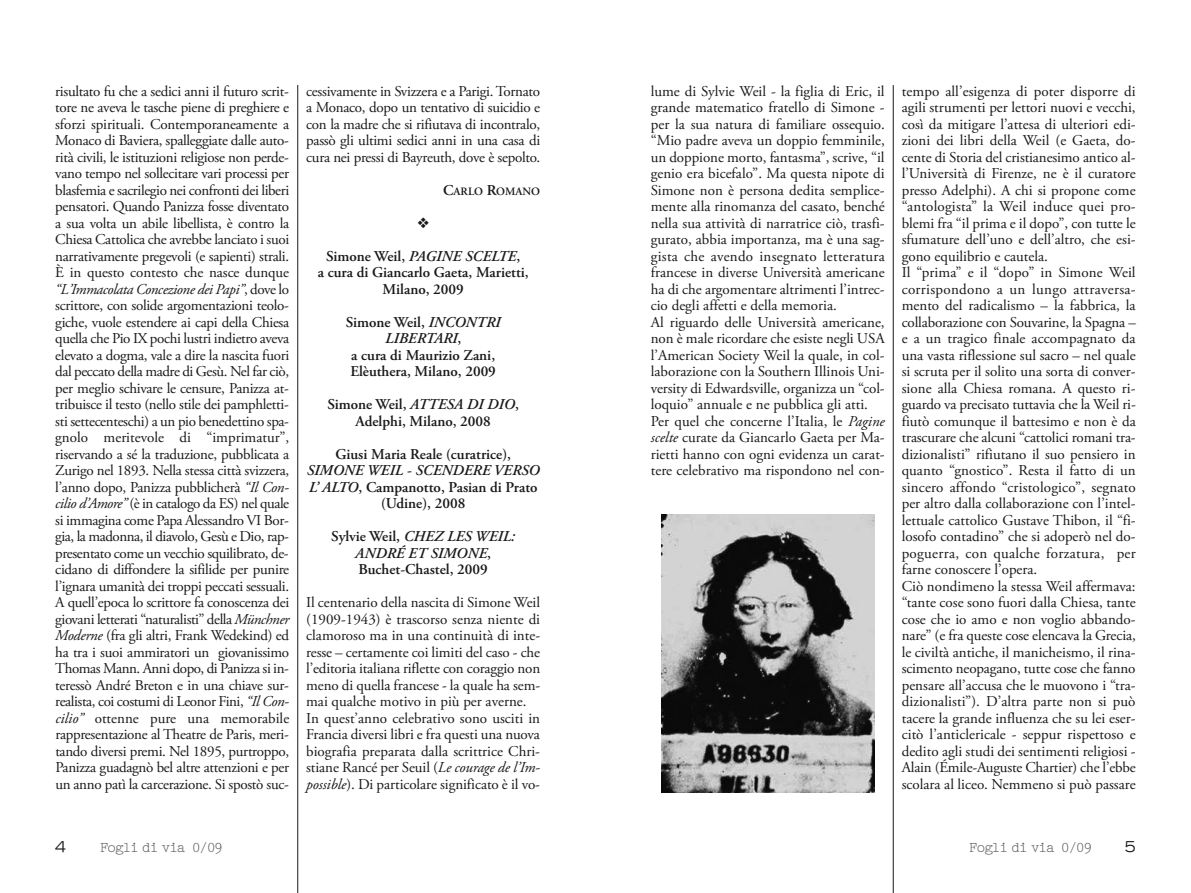
<style>
.page{position:relative;width:1191px;height:893px;background:#fff}
.page>*{position:absolute;margin:0;border:0;box-sizing:border-box;transform-origin:0 0}
.t1{font:15px/16.5px "Adobe Garamond Pro";color:#191919}
.t2{font:600 15px/16.5px "Adobe Garamond Pro";color:#191919;text-align:center}
.t3{font:15px "Pica 10 Pitch BT";letter-spacing:-.1em;color:#5e5e5e}
.t4{font:expanded 15px "Trade Gothic LH";color:#191919}
.t5{font:600 11.25px "Adobe Garamond Pro";color:#191919}
.s1{font-style:italic}
.s2{font-size:15px}
</style>
<div class="page">
<hr style="left:893px;top:85px;width:1px;height:808px;background:#191919">
<hr style="left:297px;top:85px;width:1px;height:808px;background:#191919">
<img style="left:661px;top:515px;width:213px;height:277px">
<p class="t1" style="left:55px;top:84px;width:235px;text-align:justify">risultato fu che a sedici anni il futuro scrit&shy;tore ne aveva le tasche piene di preghiere e sforzi spirituali. Contemporaneamente a Monaco di Baviera, spalleggiate dalle auto&shy;rità civili, le istituzioni religiose non perde&shy;vano tempo nel sollecitare vari processi per blasfemia e sacrilegio nei confronti dei liberi pensatori. Quando Panizza fosse diventato a sua volta un abile libellista, è contro la Chiesa Cattolica che avrebbe lanciato i suoi narrativamente pregevoli (e sapienti) strali.<br>È in questo contesto che nasce dunque <span class="s1">“L’Immacolata Concezione dei Papi”</span>, dove lo scrittore, con solide argomentazioni teolo&shy;giche, vuole estendere ai capi della Chiesa quella che Pio IX pochi lustri indietro aveva elevato a dogma, vale a dire la nascita fuori dal peccato della madre di Gesù. Nel far ciò, per meglio schivare le censure, Panizza at&shy;tribuisce il testo (nello stile dei pamphletti&shy;sti settecenteschi) a un pio benedettino spa&shy;gnolo meritevole di “imprimatur”, riservando a sé la traduzione, pubblicata a Zurigo nel 1893. Nella stessa città svizzera, l’anno dopo, Panizza pubblicherà <span class="s1">“Il Con&shy;cilio d’Amore”</span> (è in catalogo da ES) nel quale si immagina come Papa Alessandro VI Bor&shy;gia, la madonna, il diavolo, Gesù e Dio, rap&shy;presentato come un vecchio squilibrato, de&shy;cidano di diffondere la sifilide per punire l’ignara umanità dei troppi peccati sessuali.<br>A quell’epoca lo scrittore fa conoscenza dei giovani letterati “naturalisti” della <span class="s1">Münchner Moderne</span> (fra gli altri, Frank Wedekind) ed ha tra i suoi ammiratori un giovanissimo Thomas Mann. Anni dopo, di Panizza si in&shy;teressò André Breton e in una chiave sur&shy;realista, coi costumi di Leonor Fini, <span class="s1">“Il Con&shy;cilio”</span> ottenne pure una memorabile rappresentazione al Theatre de Paris, meri&shy;tando diversi premi. Nel 1895, purtroppo, Panizza guadagnò bel altre attenzioni e per un anno patì la carcerazione. Si spostò suc-</p>
<p class="t1" style="left:306px;top:84px;width:235px;text-align:justify">cessivamente in Svizzera e a Parigi. Tornato a Monaco, dopo un tentativo di suicidio e con la madre che si rifiutava di incontralo, passò gli ultimi sedici anni in una casa di cura nei pressi di Bayreuth, dove è sepolto.</p>
<p class="t5" style="left:443px;top:187px;width:98px"><span class="s2">C</span>ARLO <span class="s2">R</span>OMANO</p>
<p class="t2" style="left:318px;top:249px;width:212px">Simone Weil, <span class="s1">PAGINE SCELTE</span>,<br>a cura di Giancarlo Gaeta, Marietti,<br>Milano, 2009</p>
<p class="t2" style="left:346px;top:315px;width:156px">Simone Weil, <span class="s1">INCONTRI<br>LIBERTARI</span>,<br>a cura di Maurizio Zani,<br>Elèuthera, Milano, 2009</p>
<p class="t2" style="left:327px;top:398px;width:193px">Simone Weil, <span class="s1">ATTESA DI DIO</span>,<br>Adelphi, Milano, 2008</p>
<p class="t2" style="left:335px;top:447px;width:177px">Giusi Maria Reale (curatrice),</p>
<p class="t2" style="left:307px;top:464px;width:234px"><span class="s1">SIMONE WEIL - SCENDERE VERSO<br>L’ ALTO</span>, Campanotto, Pasian di Prato (Udine), 2008</p>
<p class="t2" style="left:331px;top:530px;width:185px">Sylvie Weil, <span class="s1">CHEZ LES WEIL:<br>ANDRÉ ET SIMONE</span>,<br>Buchet-Chastel, 2009</p>
<p class="t1" style="left:306px;top:596px;width:236px">Il centenario della nascita di Simone Weil (1909-1943) è trascorso senza niente di clamoroso ma in una continuità di inte&shy;resse – certamente coi limiti del caso - che l’editoria italiana riflette con coraggio non meno di quella francese - la quale ha sem&shy;mai qualche motivo in più per averne.<br>In quest’anno celebrativo sono usciti in Francia diversi libri e fra questi una nuova biografia preparata dalla scrittrice Chri&shy;stiane Rancé per Seuil (<span class="s1">Le courage de l’Im&shy;possible</span>). Di particolare significato è il vo-</p>
<p class="t1" style="left:651px;top:84px;width:236px">lume di Sylvie Weil - la figlia di Eric, il grande matematico fratello di Simone - per la sua natura di familiare ossequio. “Mio padre aveva un doppio femminile, un doppione morto, fantasma”, scrive, “il genio era bicefalo”. Ma questa nipote di Simone non è persona dedita semplice&shy;mente alla rinomanza del casato, benché nella sua attività di narratrice ciò, trasfi&shy;gurato, abbia importanza, ma è una sag&shy;gista che avendo insegnato letteratura francese in diverse Università americane ha di che argomentare altrimenti l’intrec&shy;cio degli affetti e della memoria.<br>Al riguardo delle Università americane, non è male ricordare che esiste negli USA l’American Society Weil la quale, in col&shy;laborazione con la Southern Illinois Uni&shy;versity di Edwardsville, organizza un “col&shy;loquio” annuale e ne pubblica gli atti.<br>Per quel che concerne l’Italia, le <span class="s1">Pagine scelte</span> curate da Giancarlo Gaeta per Ma&shy;rietti hanno con ogni evidenza un carat&shy;tere celebrativo ma rispondono nel con-</p>
<p class="t1" style="left:901px;top:84px;width:236px">tempo all’esigenza di poter disporre di agili strumenti per lettori nuovi e vecchi, così da mitigare l’attesa di ulteriori edi&shy;zioni dei libri della Weil (e Gaeta, do&shy;cente di Storia del cristianesimo antico al&shy;l’Università di Firenze, ne è il curatore presso Adelphi). A chi si propone come “antologista” la Weil induce quei pro&shy;blemi fra “il prima e il dopo”, con tutte le sfumature dell’uno e dell’altro, che esi&shy;gono equilibrio e cautela.<br>Il “prima” e il “dopo” in Simone Weil corrispondono a un lungo attraversa&shy;mento del radicalismo – la fabbrica, la collaborazione con Souvarine, la Spagna – e a un tragico finale accompagnato da una vasta riflessione sul sacro – nel quale si scruta per il solito una sorta di conver&shy;sione alla Chiesa romana. A questo ri&shy;guardo va precisato tuttavia che la Weil ri&shy;fiutò comunque il battesimo e non è da trascurare che alcuni “cattolici romani tra&shy;dizionalisti” rifiutano il suo pensiero in quanto “gnostico”. Resta il fatto di un sincero affondo “cristologico”, segnato per altro dalla collaborazione con l’intel&shy;lettuale cattolico Gustave Thibon, il “fi&shy;losofo contadino” che si adoperò nel do&shy;poguerra, con qualche forzatura, per farne conoscere l’opera.<br>Ciò nondimeno la stessa Weil affermava: “tante cose sono fuori dalla Chiesa, tante cose che io amo e non voglio abbando&shy;nare” (e fra queste cose elencava la Grecia, le civiltà antiche, il manicheismo, il rina&shy;scimento neopagano, tutte cose che fanno pensare all’accusa che le muovono i “tra&shy;dizionalisti”). D’altra parte non si può tacere la grande influenza che su lei eser&shy;citò l’anticlericale - seppur rispettoso e dedito agli studi dei sentimenti religiosi - Alain (Émile-Auguste Chartier) che l’ebbe scolara al liceo. Nemmeno si può passare</p>
<p class="t4" style="left:55px;top:841px;width:12px">4</p>
<p class="t3" style="left:100px;top:843px;width:125px">Fogli di via 0/09</p>
<p class="t3" style="left:969px;top:843px;width:125px">Fogli di via 0/09</p>
<p class="t4" style="left:1124px;top:841px;width:12px">5</p>
</div>
